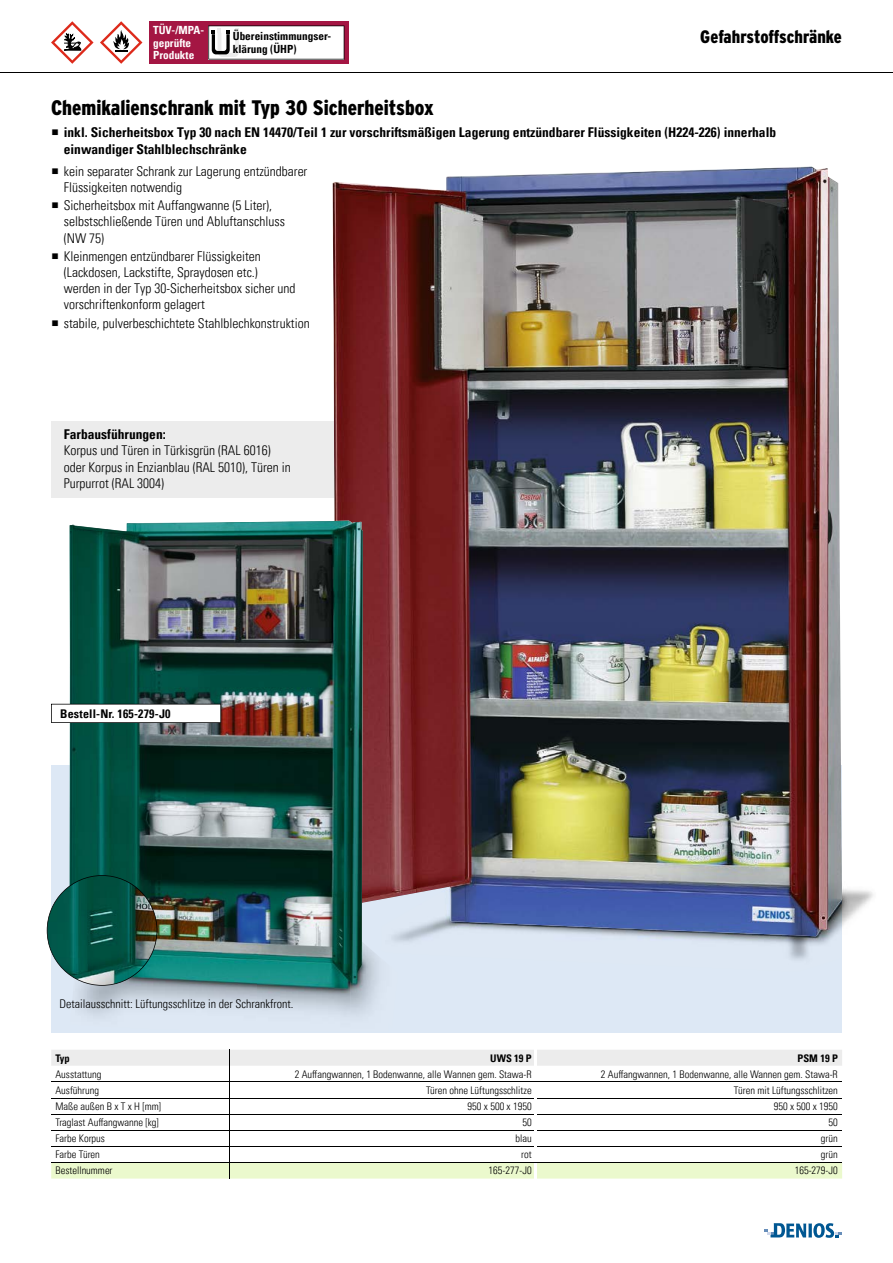
<style>
.page{position:relative;width:893px;height:1263px;background:#fff}
.page>*{position:absolute;margin:0;border:0;box-sizing:border-box;transform-origin:0 0}
.t1{font:900 21px "Interstate CE Condensed";color:#000}
.t2{font:900 18px "Interstate CE Condensed";letter-spacing:-.005em;color:#000}
.t3{font:300 condensed 13.5px/16.2px "Univers LT Pro";color:#000}
.t4{font:700 condensed 13.5px/16.2px "Univers LT Pro";color:#000}
.t5{font:300 condensed 12px "Univers LT Pro";color:#000}
.t6{font:700 condensed 12px "Univers LT Pro";letter-spacing:.015em;color:#000}
.t7{font:700 condensed 11.25px/12.8px "Univers LT Pro";color:#000}
.t8{font:700 condensed 11.25px/12.8px "Univers LT Pro";color:#fff}
.t9{font:300 condensed 10.5px "Univers LT Pro";color:#000}
.t10{font:700 condensed 10.5px "Univers LT Pro";color:#000}
</style>
<div class="page">
<div style="left:51px;top:421px;width:366px;height:76px;background:#ececec"></div>
<div style="left:51px;top:765px;width:791px;height:268px;background:#dde8f5"></div>
<img style="left:842px;top:889px;width:31px;height:37px">
<img style="left:397px;top:936px;width:436px;height:24px">
<img style="left:333px;top:166px;width:509px;height:770px">
<img style="left:77px;top:988px;width:273px;height:28px">
<img style="left:350px;top:903px;width:47px;height:113px">
<img style="left:70px;top:521px;width:293px;height:467px">
<svg style="left:51px;top:1050px;width:791px;height:128px"></svg>
<div style="left:149px;top:21px;width:200px;height:43px;background:#a41643"></div>
<svg style="left:208px;top:26px;width:136px;height:34px;background:#e9e9e9"></svg>
<svg style="left:51px;top:21px;width:43px;height:43px"></svg>
<svg style="left:100px;top:21px;width:42px;height:43px"></svg>
<svg style="left:764px;top:1223px;width:78px;height:15px"></svg>
<svg style="left:51px;top:704px;width:170px;height:19px"></svg>
<svg style="left:47px;top:875px;width:110px;height:111px;background:#2b685e"></svg>
<hr style="left:0;top:72px;width:893px;height:1px;background:#000">
<p class="t8" style="left:153px;top:23px;width:53px">TÜV-/MPA&shy;geprüfte<br>Produkte</p>
<p class="t7" style="left:233px;top:30px;width:100px">Übereinstimmungser&shy;klärung (ÜHP)</p>
<h1 class="t1" style="left:51px;top:93px;width:384px">Chemikalienschrank mit Typ 30 Sicherheitsbox</h1>
<h2 class="t2" style="left:700px;top:24px;width:143px">Gefahrstoffschränke</h2>
<p class="t4" style="left:64px;top:124px;width:714px">inkl. Sicherheitsbox Typ 30 nach EN 14470/Teil 1 zur vorschriftsmäßigen Lagerung entzündbarer Flüssigkeiten (H224-226) innerhalb einwandiger Stahlblechschränke</p>
<p class="t3" style="left:64px;top:162px;width:245px">kein separater Schrank zur Lagerung entzündbarer<br>Flüssigkeiten notwendig</p>
<p class="t3" style="left:64px;top:197px;width:223px">Sicherheitsbox mit Auffangwanne (5 Liter), selbstschließende Türen und Abluftanschluss (NW 75)</p>
<p class="t3" style="left:64px;top:247px;width:233px">Kleinmengen entzündbarer Flüssigkeiten (Lackdosen, Lackstifte, Spraydosen etc.) werden in der Typ 30-Sicherheitsbox sicher und vorschriftenkonform gelagert</p>
<p class="t3" style="left:64px;top:314px;width:247px">stabile, pulverbeschichtete Stahlblechkonstruktion</p>
<p class="t4" style="left:64px;top:426px;width:103px">Farbausführungen:</p>
<p class="t3" style="left:64px;top:442px;width:229px">Korpus und Türen in Türkisgrün (RAL 6016) oder Korpus in Enzianblau (RAL 5010), Türen in<br>Purpurrot (RAL 3004)</p>
<p class="t6" style="left:60px;top:706px;width:112px">Bestell-Nr. 165-279-J0</p>
<p class="t5" style="left:60px;top:995px;width:235px">Detailausschnitt: Lüftungsschlitze in der Schrankfront.</p>
<p class="t10" style="left:55px;top:1051px;width:16px">Typ</p>
<p class="t10" style="left:490px;top:1051px;width:43px">UWS 19 P</p>
<p class="t10" style="left:798px;top:1051px;width:42px">PSM 19 P</p>
<p class="t9" style="left:55px;top:1067px;width:48px">Ausstattung</p>
<p class="t9" style="left:295px;top:1067px;width:238px">2 Auffangwannen, 1 Bodenwanne, alle Wannen gem. Stawa-R</p>
<p class="t9" style="left:601px;top:1067px;width:238px">2 Auffangwannen, 1 Bodenwanne, alle Wannen gem. Stawa-R</p>
<p class="t9" style="left:55px;top:1083px;width:45px">Ausführung</p>
<p class="t9" style="left:426px;top:1083px;width:107px">Türen ohne Lüftungsschlitze</p>
<p class="t9" style="left:734px;top:1083px;width:105px">Türen mit Lüftungsschlitzen</p>
<p class="t9" style="left:55px;top:1099px;width:107px">Maße außen B x T x H [mm]</p>
<p class="t9" style="left:468px;top:1099px;width:66px">950 x 500 x 1950</p>
<p class="t9" style="left:774px;top:1099px;width:66px">950 x 500 x 1950</p>
<p class="t9" style="left:55px;top:1115px;width:105px">Traglast Auffangwanne [kg]</p>
<p class="t9" style="left:522px;top:1115px;width:11px">50</p>
<p class="t9" style="left:828px;top:1115px;width:11px">50</p>
<p class="t9" style="left:55px;top:1131px;width:51px">Farbe Korpus</p>
<p class="t9" style="left:515px;top:1131px;width:18px">blau</p>
<p class="t9" style="left:821px;top:1131px;width:18px">grün</p>
<p class="t9" style="left:55px;top:1147px;width:46px">Farbe Türen</p>
<p class="t9" style="left:521px;top:1147px;width:12px">rot</p>
<p class="t9" style="left:821px;top:1147px;width:18px">grün</p>
<p class="t9" style="left:55px;top:1163px;width:59px">Bestellnummer</p>
<p class="t9" style="left:489px;top:1163px;width:45px">165-277-J0</p>
<p class="t9" style="left:795px;top:1163px;width:45px">165-279-J0</p>
</div>
